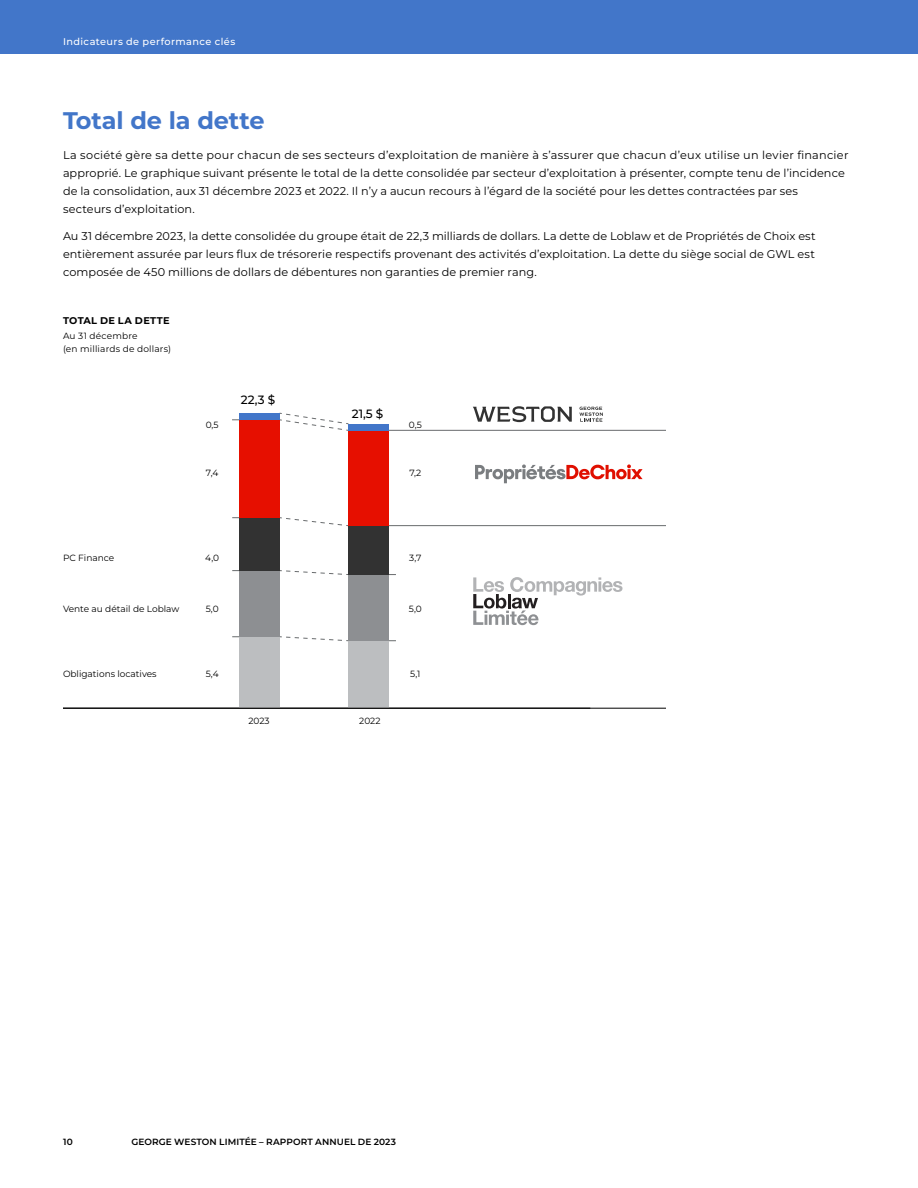
<style>
.page{position:relative;width:918px;height:1188px;background:#fff}
.page>*{position:absolute;margin:0;border:0;box-sizing:border-box;transform-origin:0 0}
.H3_subhead_16pt{font:700 24px "Montserrat";letter-spacing:-.005em;color:#4276c9}
.t1{font:500 12px "Montserrat";color:#000}
.Body_text__7_5pt_Regular{font:11.25px/18px "Montserrat";letter-spacing:.01em;color:#000}
.t2{font:500 9.75px "Montserrat";letter-spacing:.045em;color:#fff}
.t3{font:700 9.75px "Montserrat";letter-spacing:.035em;color:#000}
.t4{font:9px "Montserrat";color:#000}
.t5{font:600 9px "Montserrat";letter-spacing:.01em;color:#000}
.t6{font:9px/13.2px "Montserrat";letter-spacing:.025em;color:#000}
</style>
<div class="page">
<div style="left:0;top:0;width:918px;height:54px;background:#4276c9"></div>
<svg style="left:280px;top:570px;width:69px;height:5px"></svg>
<svg style="left:280px;top:517px;width:69px;height:9px"></svg>
<svg style="left:280px;top:413px;width:69px;height:18px"></svg>
<hr style="left:389px;top:525px;width:277px;height:1px;background:#686b6d">
<hr style="left:389px;top:430px;width:277px;height:1px;background:#686b6d">
<svg style="left:280px;top:636px;width:69px;height:5px"></svg>
<div style="left:349px;top:641px;width:40px;height:67px;background:#bcbec0"></div>
<div style="left:239px;top:637px;width:41px;height:71px;background:#bcbec0"></div>
<div style="left:349px;top:575px;width:40px;height:66px;background:#8d8f92"></div>
<div style="left:239px;top:571px;width:41px;height:66px;background:#8d8f92"></div>
<div style="left:349px;top:526px;width:40px;height:49px;background:#323232"></div>
<div style="left:239px;top:518px;width:41px;height:53px;background:#323232"></div>
<div style="left:349px;top:430px;width:40px;height:96px;background:#e60f00"></div>
<div style="left:239px;top:420px;width:41px;height:98px;background:#e60f00"></div>
<div style="left:349px;top:424px;width:40px;height:6px;background:#4276c9"></div>
<div style="left:239px;top:413px;width:41px;height:7px;background:#4276c9"></div>
<hr style="left:63px;top:708px;width:603px;height:1px;background:#000">
<svg style="left:475px;top:464px;width:168px;height:19px"></svg>
<svg style="left:579px;top:407px;width:24px;height:15px"></svg>
<svg style="left:473px;top:406px;width:99px;height:16px"></svg>
<svg style="left:473px;top:577px;width:149px;height:48px"></svg>
<p class="t2" style="left:63px;top:35px;width:174px">Indicateurs de performance clés</p>
<h3 class="H3_subhead_16pt" style="left:63px;top:104px;width:203px">Total de la dette</h3>
<p class="Body_text__7_5pt_Regular" style="left:63px;top:146px;width:787px">La société gère sa dette pour chacun de ses secteurs d’exploitation de manière à s’assurer que chacun d’eux utilise un levier financier approprié. Le graphique suivant présente le total de la dette consolidée par secteur d’exploitation à présenter, compte tenu de l’incidence de la consolidation, aux 31 décembre 2023 et 2022. Il n’y a aucun recours à l’égard de la société pour les dettes contractées par ses secteurs d’exploitation.</p>
<p class="Body_text__7_5pt_Regular" style="left:63px;top:227px;width:754px;text-align:justify">Au 31 décembre 2023, la dette consolidée du groupe était de 22,3 milliards de dollars. La dette de Loblaw et de Propriétés de Choix est entièrement assurée par leurs flux de trésorerie respectifs provenant des activités d’exploitation. La dette du siège social de GWL est composée de 450 millions de dollars de débentures non garanties de premier rang.</p>
<p class="t3" style="left:63px;top:314px;width:108px">TOTAL DE LA DETTE</p>
<p class="t6" style="left:63px;top:329px;width:110px">Au 31 décembre<br>(en milliards de dollars)</p>
<p class="t4" style="left:206px;top:419px;width:14px">0,5</p>
<p class="t4" style="left:206px;top:466px;width:14px">7,4</p>
<p class="t1" style="left:241px;top:392px;width:36px">22,3 $</p>
<p class="t1" style="left:352px;top:406px;width:33px">21,5 $</p>
<p class="t4" style="left:409px;top:419px;width:14px">0,5</p>
<p class="t4" style="left:409px;top:466px;width:13px">7,2</p>
<p class="t4" style="left:63px;top:551px;width:53px">PC Finance</p>
<p class="t4" style="left:205px;top:551px;width:15px">4,0</p>
<p class="t4" style="left:409px;top:551px;width:14px">3,7</p>
<p class="t4" style="left:63px;top:603px;width:118px">Vente au détail de Loblaw</p>
<p class="t4" style="left:206px;top:603px;width:14px">5,0</p>
<p class="t4" style="left:409px;top:603px;width:14px">5,0</p>
<p class="t4" style="left:63px;top:668px;width:95px">Obligations locatives</p>
<p class="t4" style="left:206px;top:668px;width:14px">5,4</p>
<p class="t4" style="left:410px;top:668px;width:12px">5,1</p>
<p class="t4" style="left:248px;top:715px;width:23px">2023</p>
<p class="t4" style="left:359px;top:715px;width:23px">2022</p>
<p class="t5" style="left:63px;top:1136px;width:12px">10</p>
<p class="t5" style="left:131px;top:1136px;width:266px">GEORGE WESTON LIMITÉE – RAPPORT ANNUEL DE 2023</p>
</div>
